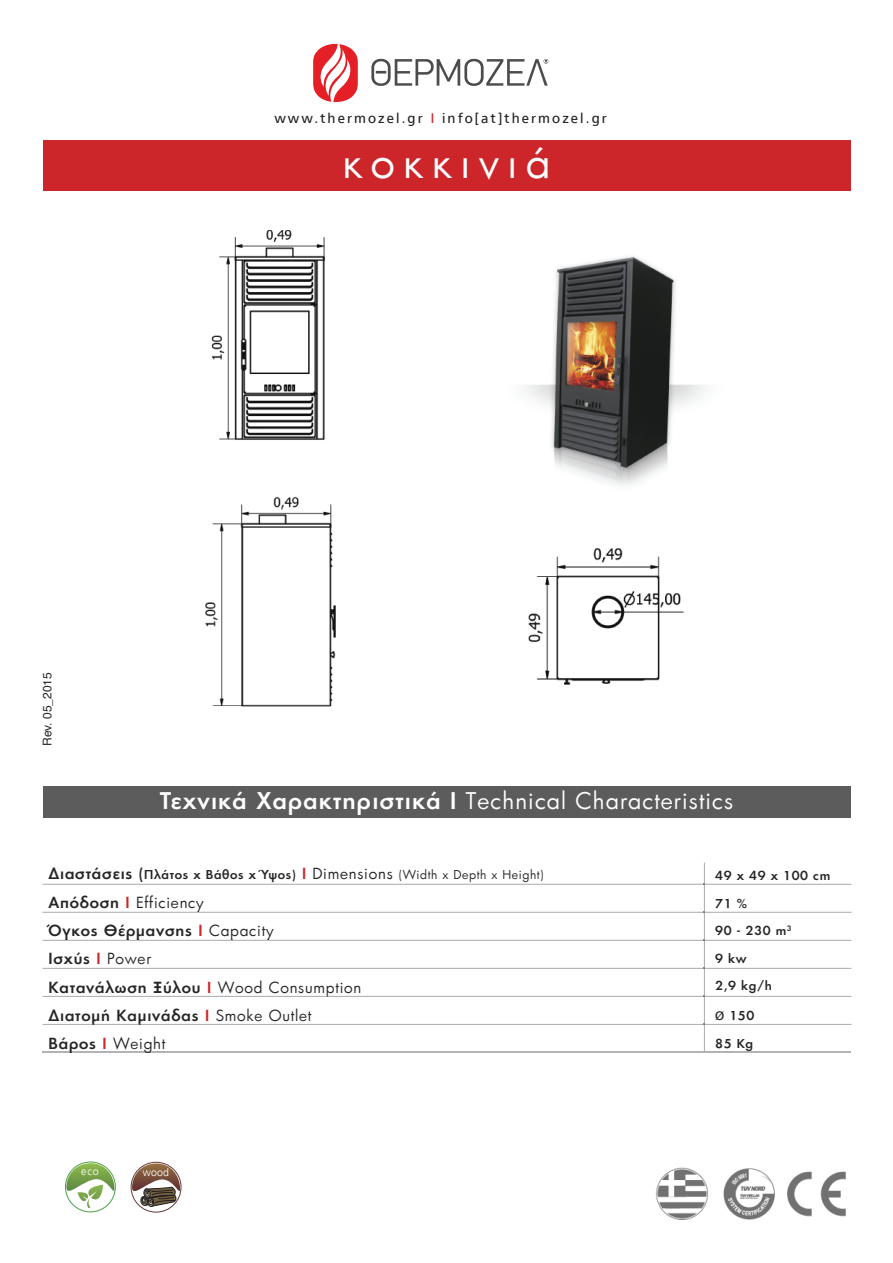
<style>
.page{position:relative;width:893px;height:1263px;background:#fff}
.page>*{position:absolute;margin:0;border:0;box-sizing:border-box;transform-origin:0 0}
.t1{font:42px "PF Futura Neu";letter-spacing:.2em;color:#fff}
.t2{font:22.5px "PF Futura Neu";letter-spacing:.05em;color:#fff}
.t3{font:500 15px/28.3px "PF Futura Neu";letter-spacing:.05em;color:#272627}
.t4{font:13.8px "PF Catalog";letter-spacing:.15em;color:#272627}
.t5{font:12px "PF Futura Neu";letter-spacing:.05em;color:#272627}
.t6{font:500 12px "PF Futura Neu";letter-spacing:.05em;color:#272627}
.t7{font:12px "Helvetica";color:#272627}
.t8{font:300 10.8px "PF Catalog";letter-spacing:.01em;color:#fff}
.s1{color:#cc262b}
.s2{font-weight:500}
.s3{font-weight:500;font-size:15px}
.s4{font-weight:500;font-size:15px;color:#cc262b}
.s5{font-size:15px}
.s6{font-weight:400}
.s7{font-family:"Helvetica Neue"}
</style>
<div class="page">
<svg style="left:371px;top:59px;width:177px;height:27px"></svg>
<svg style="left:313px;top:44px;width:45px;height:58px"></svg>
<div style="left:43px;top:140px;width:807px;height:50px;background:#cc262b"></div>
<div style="left:43px;top:786px;width:807px;height:32px;background:#5d5c5d"></div>
<img style="left:211px;top:230px;width:115px;height:210px">
<img style="left:205px;top:497px;width:131px;height:210px">
<img style="left:528px;top:547px;width:156px;height:138px">
<img style="left:525px;top:256px;width:181px;height:230px">
<img style="left:91px;top:1192px;width:11px;height:8px">
<svg style="left:78px;top:1192px;width:13px;height:16px"></svg>
<img style="left:66px;top:1163px;width:49px;height:29px">
<div style="left:65px;top:1162px;width:51px;height:50px;border:1px solid #4da246;border-radius:50%"></div>
<svg style="left:130px;top:1161px;width:52px;height:52px"></svg>
<svg style="left:140px;top:1192px;width:38px;height:15px"></svg>
<img style="left:132px;top:1163px;width:49px;height:29px">
<div style="left:131px;top:1162px;width:50px;height:50px;border:1px solid #673836;border-radius:50%"></div>
<img style="left:656px;top:1167px;width:190px;height:53px">
<hr style="left:43px;top:884px;width:661px;height:1px;background:#b4b3b3">
<hr style="left:705px;top:884px;width:146px;height:1px;background:#b4b3b3">
<hr style="left:43px;top:912px;width:661px;height:1px;background:#b4b3b3">
<hr style="left:705px;top:912px;width:146px;height:1px;background:#b4b3b3">
<hr style="left:43px;top:940px;width:661px;height:1px;background:#b4b3b3">
<hr style="left:705px;top:940px;width:146px;height:1px;background:#b4b3b3">
<hr style="left:47px;top:940px;width:70px;height:1px;background:#272627">
<hr style="left:210px;top:940px;width:46px;height:1px;background:#272627">
<hr style="left:43px;top:968px;width:661px;height:1px;background:#b4b3b3">
<hr style="left:705px;top:968px;width:146px;height:1px;background:#b4b3b3">
<hr style="left:43px;top:996px;width:661px;height:1px;background:#b4b3b3">
<hr style="left:705px;top:996px;width:146px;height:1px;background:#b4b3b3">
<hr style="left:43px;top:1024px;width:661px;height:1px;background:#b4b3b3">
<hr style="left:705px;top:1024px;width:146px;height:1px;background:#b4b3b3">
<hr style="left:49px;top:1024px;width:60px;height:1px;background:#272627">
<hr style="left:118px;top:1024px;width:62px;height:1px;background:#272627">
<hr style="left:43px;top:1052px;width:808px;height:1px;background:#b4b3b3">
<hr style="left:50px;top:1052px;width:45px;height:1px;background:#272627">
<hr style="left:113px;top:1052px;width:53px;height:1px;background:#272627">
<svg style="left:704px;top:862px;width:1px;height:190px"></svg>
<p class="t4" style="left:274px;top:110px;width:334px">www.thermozel.gr <span class="s1">I</span> info[at]thermozel.gr</p>
<h1 class="t1" style="left:342px;top:135px;width:210px">κοκκινιά</h1>
<p class="t7" style="left:42px;top:746px;width:75px;rotate:-90deg">Rev. 05_2015</p>
<h2 class="t2" style="left:160px;top:786px;width:575px"><span class="s2">Τεχνικά Χαρακτηριστικά Ι</span> Technical Characteristics</h2>
<p class="t5" style="left:49px;top:867px;width:497px"><span class="s3">Διαστάσεις (</span><span class="s2">Πλάτος χ Βάθος χ Ύψος)</span> <span class="s4">Ι</span> <span class="s5">Dimensions</span> (Width x Depth x Height)</p>
<p class="t3" style="left:49px;top:888px;width:314px">Απόδοση <span class="s1">Ι</span> <span class="s6">Efficiency<br></span>Όγκος Θέρμανσης <span class="s1">Ι</span> <span class="s6">Capacity<br></span>Ισχύς <span class="s1">Ι</span> <span class="s6">Power<br></span>Κατανάλωση Ξύλου <span class="s1">Ι</span> <span class="s6">Wood Consumption<br></span>Διατομή Καμινάδας <span class="s1">Ι</span> <span class="s6">Smoke Outlet<br></span>Βάρος <span class="s1">Ι</span> <span class="s6">Weight</span></p>
<p class="t8" style="left:81px;top:1165px;width:19px">eco</p>
<p class="t8" style="left:143px;top:1166px;width:28px">wood</p>
<p class="t6" style="left:715px;top:867px;width:117px">49 x 49 x 100 cm</p>
<p class="t6" style="left:715px;top:895px;width:33px">71 %</p>
<p class="t6" style="left:715px;top:923px;width:78px">90 - 230 m<sup>3</sup></p>
<p class="t6" style="left:715px;top:950px;width:33px">9 kw</p>
<p class="t6" style="left:715px;top:978px;width:58px">2,9 kg/h</p>
<p class="t6" style="left:715px;top:1007px;width:41px"><span class="s7">Ø</span> 150</p>
<p class="t6" style="left:715px;top:1035px;width:40px">85 Kg</p>
</div>
